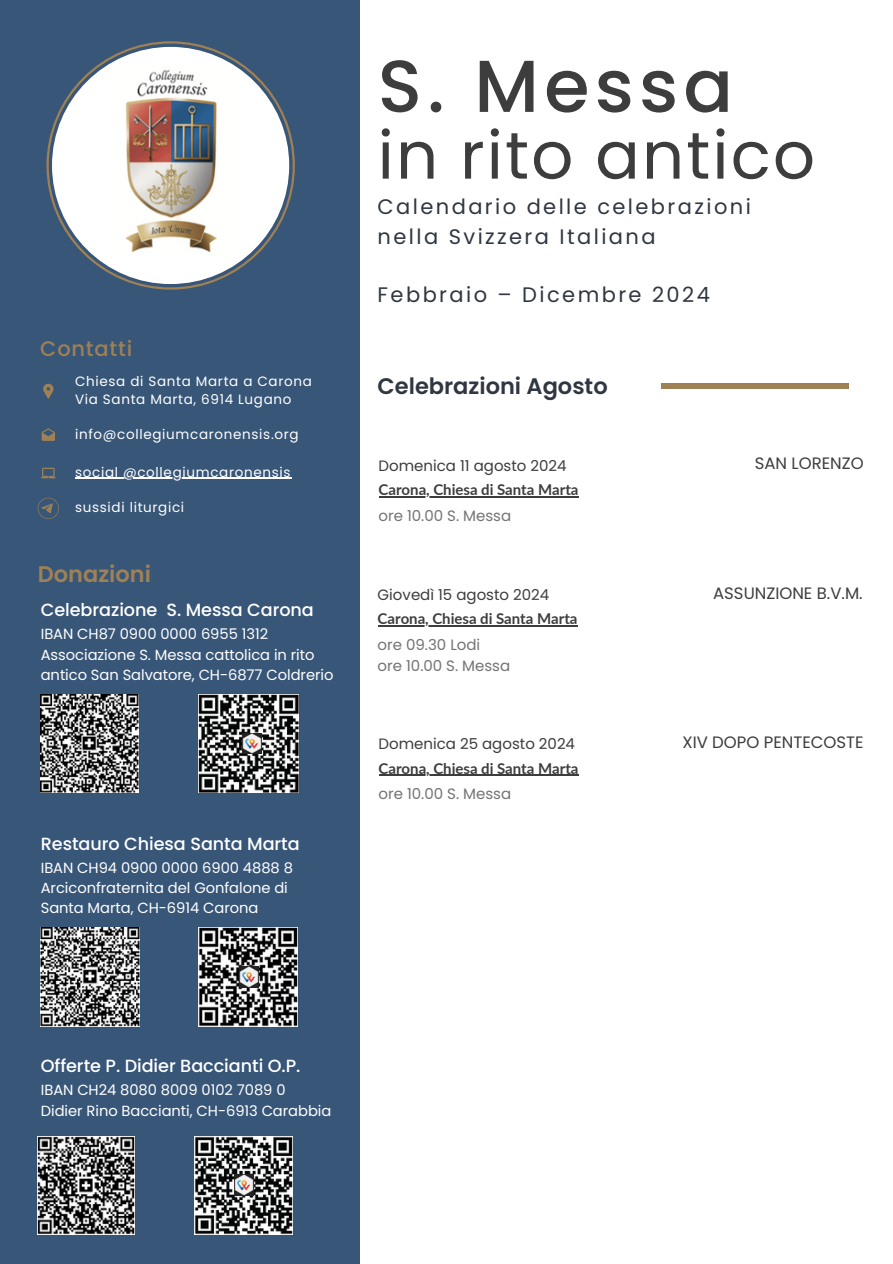
<style>
.page{position:relative;width:893px;height:1264px;background:#fff}
.page>*{position:absolute;margin:0;border:0;box-sizing:border-box;transform-origin:0 0}
.t1{font:500 73.35px "Poppins";letter-spacing:.07em;color:#3d3d3d}
.t2{font:66px "Poppins";letter-spacing:.03em;color:#3d3d3d}
.t3{font:600 22.5px "Poppins";color:#303642}
.t4{font:600 22.5px "Poppins";color:#9e8155}
.t5{font:21px/29.2px "Poppins";letter-spacing:.115em;color:#303642}
.t6{font:500 21px "Poppins";letter-spacing:.035em;color:#9e8155}
.t7{font:500 17.55px "Poppins";letter-spacing:-.005em;color:#fff}
.t8{font:16.5px "Poppins";color:#3d3d3d}
.t9{font:700 15px "Lato";color:#3d3d3d}
.t10{font:15px "Poppins";color:#3d3d3d}
.t11{font:15px "Poppins";color:#737373}
.t12{font:14.7px/20.2px "Poppins";letter-spacing:-.005em;color:#fff}
.t13{font:13.5px "Poppins";letter-spacing:.05em;color:#fff}
</style>
<div class="page">
<div style="left:0;top:0;width:359px;height:1263px;background:#385678"></div>
<div style="left:661px;top:383px;width:188px;height:5px;background:#9e8155"></div>
<svg style="left:46px;top:41px;width:249px;height:248px"></svg>
<img style="left:52px;top:47px;width:237px;height:237px;border-radius:50%">
<hr style="left:378px;top:774px;width:200px;height:2px;background:#3d3d3d">
<hr style="left:378px;top:496px;width:200px;height:1px;background:#3d3d3d">
<svg style="left:43px;top:384px;width:10px;height:15px"></svg>
<svg style="left:41px;top:467px;width:14px;height:11px"></svg>
<svg style="left:42px;top:428px;width:13px;height:13px"></svg>
<svg style="left:38px;top:497px;width:21px;height:22px"></svg>
<img style="left:41px;top:694px;width:98px;height:98px">
<img style="left:41px;top:927px;width:99px;height:99px">
<img style="left:199px;top:694px;width:99px;height:98px">
<img style="left:199px;top:927px;width:99px;height:99px">
<img style="left:239px;top:967px;width:19px;height:20px">
<img style="left:242px;top:733px;width:19px;height:20px">
<img style="left:38px;top:1136px;width:96px;height:98px">
<img style="left:195px;top:1136px;width:98px;height:98px">
<hr style="left:75px;top:478px;width:216px;height:1px;background:#fff">
<img style="left:234px;top:1174px;width:19px;height:21px">
<hr style="left:377px;top:625px;width:200px;height:1px;background:#3d3d3d">
<p class="t6" style="left:40px;top:333px;width:93px">Contatti</p>
<p class="t13" style="left:75px;top:372px;width:238px">Chiesa di Santa Marta a Carona</p>
<p class="t13" style="left:75px;top:390px;width:218px">Via Santa Marta, 6914 Lugano</p>
<p class="t13" style="left:75px;top:425px;width:225px">info@collegiumcaronensis.org</p>
<p class="t13" style="left:75px;top:462px;width:217px">social @collegiumcaronensis</p>
<p class="t13" style="left:75px;top:497px;width:111px">sussidi liturgici</p>
<p class="t4" style="left:38px;top:558px;width:115px">Donazioni</p>
<p class="t7" style="left:41px;top:598px;width:274px">Celebrazione S. Messa Carona</p>
<p class="t12" style="left:41px;top:624px;width:229px">IBAN CH87 0900 0000 6955 1312</p>
<p class="t12" style="left:41px;top:644px;width:294px">Associazione S. Messa cattolica in rito antico San Salvatore, CH-6877 Coldrerio</p>
<p class="t7" style="left:41px;top:831px;width:260px">Restauro Chiesa Santa Marta</p>
<p class="t12" style="left:41px;top:857px;width:254px">IBAN CH94 0900 0000 6900 4888 8</p>
<p class="t12" style="left:41px;top:877px;width:248px">Arciconfraternita del Gonfalone di<br>Santa Marta, CH-6914 Carona</p>
<p class="t1" style="left:377px;top:35px;width:357px">S. Messa</p>
<p class="t2" style="left:377px;top:109px;width:439px">in rito antico</p>
<p class="t5" style="left:377px;top:192px;width:375px">Calendario delle celebrazioni nella Svizzera Italiana</p>
<p class="t5" style="left:377px;top:280px;width:334px">Febbraio – Dicembre 2024</p>
<p class="t3" style="left:377px;top:370px;width:231px">Celebrazioni Agosto</p>
<p class="t10" style="left:378px;top:455px;width:189px">Domenica 11 agosto 2024</p>
<p class="t8" style="left:754px;top:452px;width:110px">SAN LORENZO</p>
<p class="t11" style="left:378px;top:505px;width:134px">ore 10.00 S. Messa</p>
<p class="t9" style="left:378px;top:480px;width:201px">Carona, Chiesa di Santa Marta</p>
<p class="t10" style="left:377px;top:584px;width:173px">Giovedì 15 agosto 2024</p>
<p class="t11" style="left:377px;top:634px;width:104px">ore 09.30 Lodi</p>
<p class="t11" style="left:377px;top:655px;width:134px">ore 10.00 S. Messa</p>
<p class="t9" style="left:377px;top:609px;width:201px">Carona, Chiesa di Santa Marta</p>
<p class="t10" style="left:378px;top:733px;width:198px">Domenica 25 agosto 2024</p>
<p class="t11" style="left:378px;top:783px;width:134px">ore 10.00 S. Messa</p>
<p class="t9" style="left:378px;top:759px;width:201px">Carona, Chiesa di Santa Marta</p>
<p class="t8" style="left:713px;top:581px;width:151px">ASSUNZIONE B.V.M.</p>
<p class="t8" style="left:682px;top:730px;width:183px">XIV DOPO PENTECOSTE</p>
<p class="t7" style="left:41px;top:1053px;width:261px">Offerte P. Didier Baccianti O.P.</p>
<p class="t12" style="left:41px;top:1080px;width:246px">IBAN CH24 8080 8009 0102 7089 0</p>
<p class="t12" style="left:41px;top:1100px;width:292px">Didier Rino Baccianti, CH-6913 Carabbia</p>
</div>
